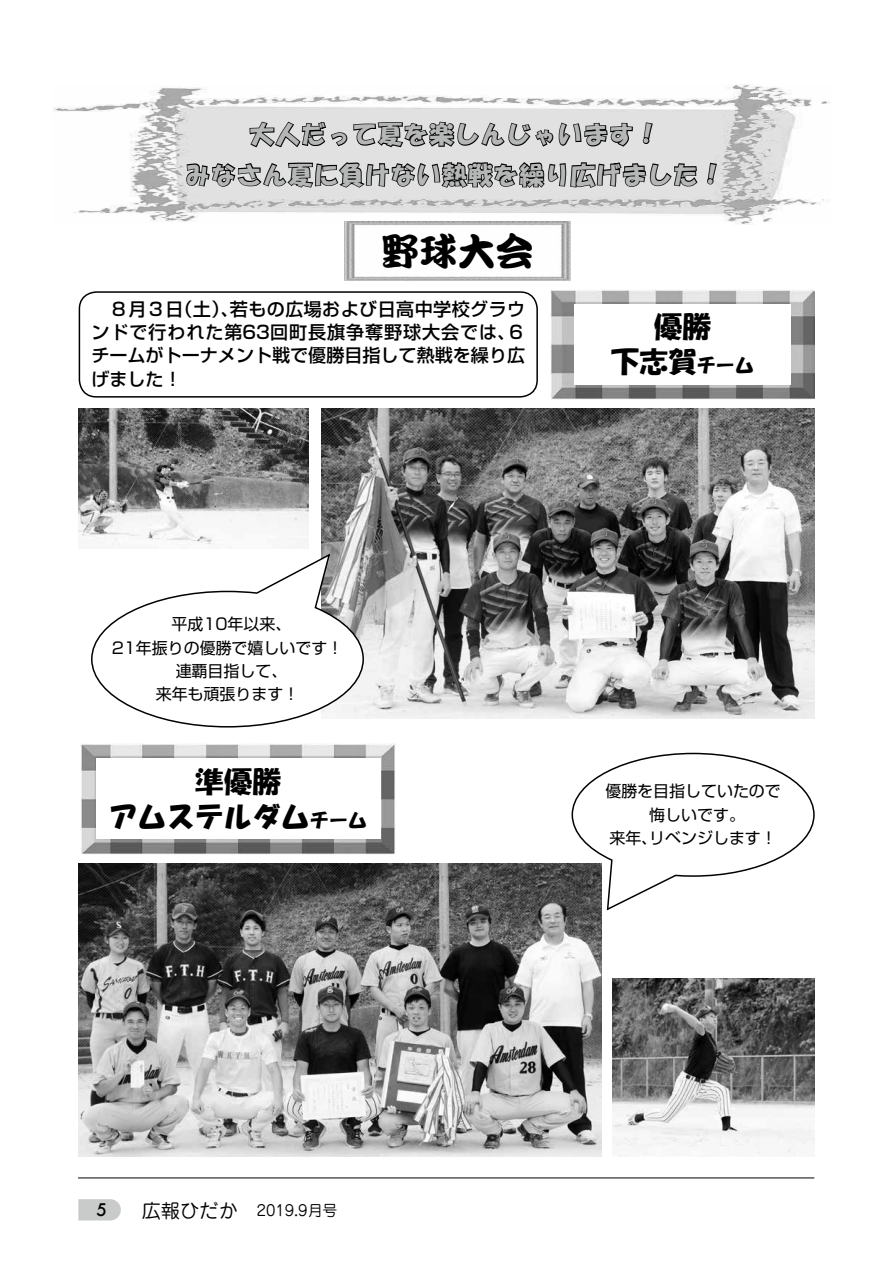
<style>
.page{position:relative;width:893px;height:1263px;background:#fff}
.page>*{position:absolute;margin:0;border:0;box-sizing:border-box;transform-origin:0 0}
.t1{font:38.25px "DF Kan Tei Ryu Std W9";color:#000}
.t2{font:28.65px/35.1px "HG Soei Kakupoptai";color:#000;text-align:center}
.t3{font:24.45px/40.3px "HG Soei Kakupoptai";letter-spacing:.05em;color:#b5b6b6;text-align:center}
.t4{font:500 18px/23.4px "Shin Go Pro";color:#000;text-align:justify}
.t5{font:500 16.95px "Futura";color:#000}
.t6{font:15.9px/23.4px "Shin Go Pro";color:#000;text-align:center}
.t7{font:14.85px "Jun 201 Pro";color:#000}
.s1{font-size:19.2px}
</style>
<div class="page">
<hr style="left:78px;top:1177px;width:736px;height:1px;background:#000">
<svg style="left:78px;top:1199px;width:43px;height:21px"></svg>
<img style="left:53px;top:84px;width:777px;height:141px">
<svg style="left:185px;top:84px;width:514px;height:109px"></svg>
<svg style="left:706px;top:162px;width:12px;height:23px"></svg>
<img style="left:551px;top:289px;width:263px;height:110px">
<div style="left:574px;top:304px;width:217px;height:81px;background:#fff"></div>
<img style="left:81px;top:744px;width:314px;height:110px">
<div style="left:96px;top:758px;width:285px;height:81px;background:#fff"></div>
<img style="left:344px;top:221px;width:227px;height:60px">
<div style="left:79px;top:291px;width:459px;height:107px;border:2px solid #000;border-radius:17px"></div>
<img style="left:79px;top:408px;width:229px;height:137px">
<img style="left:321px;top:408px;width:493px;height:311px">
<img style="left:79px;top:863px;width:523px;height:294px">
<img style="left:612px;top:978px;width:202px;height:179px">
<svg style="left:91px;top:552px;width:274px;height:176px"></svg>
<svg style="left:571px;top:752px;width:244px;height:160px"></svg>
<h3 class="t3" style="left:186px;top:114px;width:539px">大人だって夏を楽しんじゃいます！<br>みなさん夏に負けない熱戦を繰り広げました！</h3>
<h1 class="t1" style="left:381px;top:230px;width:155px">野球大会</h1>
<p class="t4" style="left:91px;top:295px;width:435px">　８月３日（土）、若もの広場および日高中学校グラウンドで行われた第63回町長旗争奪野球大会では、６チームがトーナメント戦で優勝目指して熱戦を繰り広げました！</p>
<h2 class="t2" style="left:611px;top:309px;width:145px">優勝<br>下志賀<span class="s1">チーム</span></h2>
<p class="t6" style="left:112px;top:610px;width:233px">平成10年以来、<br>21年振りの優勝で嬉しいです！連覇目指して、<br>来年も頑張ります！</p>
<h2 class="t2" style="left:109px;top:764px;width:260px">準優勝<br>アムステルダム<span class="s1">チーム</span></h2>
<p class="t6" style="left:605px;top:778px;width:177px">優勝を目指していたので悔しいです。<br>来年、リベンジします！</p>
<p class="t5" style="left:96px;top:1198px;width:12px">5</p>
<p class="t7" style="left:142px;top:1198px;width:197px"><span class="s1">広報ひだか</span> 2019.9月号</p>
</div>
